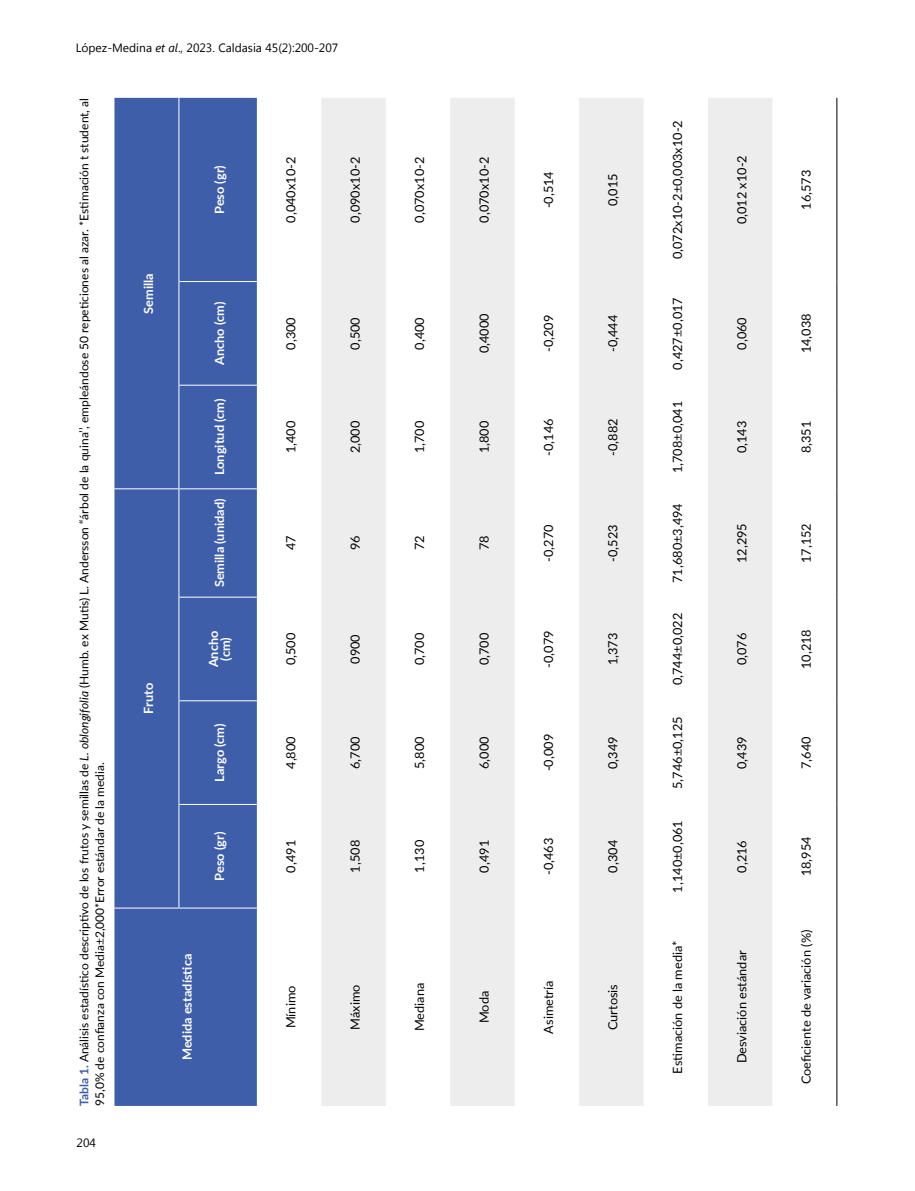
<style>
.page{position:relative;width:915px;height:1191px;background:#fff}
.page>*{position:absolute;margin:0;border:0;box-sizing:border-box;transform-origin:0 0}
.t1{font:12.75px "Lato";color:#000}
.t2{font:700 12.75px/12px "Lato";color:#fff;text-align:center}
.t3{font:12px/15.8px "Lato";color:#000}
.t4{font:12px "Segoe UI";color:#000}
.s1{font-style:italic}
.s2{font-weight:700;color:#3e5eaa}
</style>
<div class="page">
<div style="left:114px;top:98px;width:143px;height:1008px;background:#3e5eaa"></div>
<svg style="left:321px;top:98px;width:451px;height:1008px;fill:#ededed"></svg>
<hr style="left:114px;top:907px;width:64px;height:1px;background:#fff">
<hr style="left:114px;top:488px;width:64px;height:1px;background:#fff">
<hr style="left:178px;top:804px;width:1px;height:104px;background:#fff">
<hr style="left:179px;top:907px;width:78px;height:1px;background:#fff">
<hr style="left:178px;top:701px;width:1px;height:103px;background:#fff">
<hr style="left:179px;top:804px;width:78px;height:1px;background:#fff">
<hr style="left:178px;top:597px;width:1px;height:104px;background:#fff">
<hr style="left:179px;top:700px;width:78px;height:1px;background:#fff">
<hr style="left:178px;top:489px;width:1px;height:108px;background:#fff">
<hr style="left:179px;top:597px;width:78px;height:1px;background:#fff">
<hr style="left:178px;top:385px;width:1px;height:104px;background:#fff">
<hr style="left:179px;top:488px;width:78px;height:1px;background:#fff">
<hr style="left:178px;top:281px;width:1px;height:104px;background:#fff">
<hr style="left:179px;top:385px;width:78px;height:1px;background:#fff">
<hr style="left:178px;top:98px;width:1px;height:183px;background:#fff">
<hr style="left:179px;top:281px;width:78px;height:1px;background:#fff">
<hr style="left:836px;top:908px;width:1px;height:198px;background:#000">
<hr style="left:836px;top:804px;width:1px;height:104px;background:#000">
<hr style="left:836px;top:701px;width:1px;height:103px;background:#000">
<hr style="left:836px;top:597px;width:1px;height:104px;background:#000">
<hr style="left:836px;top:489px;width:1px;height:108px;background:#000">
<hr style="left:836px;top:385px;width:1px;height:104px;background:#000">
<hr style="left:836px;top:281px;width:1px;height:104px;background:#000">
<hr style="left:836px;top:98px;width:1px;height:183px;background:#000">
<p class="t4" style="left:76px;top:40px;width:264px">López-Medina <span class="s1">et al</span>., 2023. Caldasia 45(2):200-207</p>
<p class="t3" style="left:76px;top:1106px;width:1009px;rotate:-90deg"><span class="s2">Tabla 1.</span> Análisis estadístico descriptivo de los frutos y semillas de <span class="s1">L. oblongifolia</span> (Humb. ex Mutis) L. Andersson “árbol de la quina’’, empleándose 50 repeticiones al azar. *Estimación t student, al<br>95,0% de confianza con Media±2,000*Error estándar de la media.</p>
<p class="t2" style="left:142px;top:313px;width:42px;rotate:-90deg">Semilla</p>
<p class="t2" style="left:142px;top:714px;width:32px;rotate:-90deg">Fruto</p>
<p class="t2" style="left:213px;top:214px;width:50px;rotate:-90deg">Peso (gr)</p>
<p class="t2" style="left:213px;top:365px;width:65px;rotate:-90deg">Ancho (cm)</p>
<p class="t2" style="left:213px;top:475px;width:78px;rotate:-90deg">Longitud (cm)</p>
<p class="t2" style="left:213px;top:587px;width:90px;rotate:-90deg">Semilla (unidad)</p>
<p class="t2" style="left:207px;top:667px;width:38px;rotate:-90deg">Ancho (cm)</p>
<p class="t2" style="left:213px;top:781px;width:60px;rotate:-90deg">Largo (cm)</p>
<p class="t2" style="left:213px;top:880px;width:50px;rotate:-90deg">Peso (gr)</p>
<p class="t2" style="left:181px;top:1060px;width:108px;rotate:-90deg">Medida estadística</p>
<p class="t1" style="left:281px;top:223px;width:67px;rotate:-90deg">0,040x10-2</p>
<p class="t1" style="left:346px;top:223px;width:67px;rotate:-90deg">0,090x10-2</p>
<p class="t1" style="left:410px;top:223px;width:67px;rotate:-90deg">0,070x10-2</p>
<p class="t1" style="left:475px;top:223px;width:67px;rotate:-90deg">0,070x10-2</p>
<p class="t1" style="left:539px;top:208px;width:39px;rotate:-90deg">-0,514</p>
<p class="t1" style="left:603px;top:206px;width:34px;rotate:-90deg">0,015</p>
<p class="t1" style="left:668px;top:259px;width:140px;rotate:-90deg">0,072x10-2±0,003x10-2</p>
<p class="t1" style="left:732px;top:224px;width:71px;rotate:-90deg">0,012 x10-2</p>
<p class="t1" style="left:796px;top:210px;width:41px;rotate:-90deg">16,573</p>
<p class="t1" style="left:281px;top:350px;width:34px;rotate:-90deg">0,300</p>
<p class="t1" style="left:346px;top:350px;width:34px;rotate:-90deg">0,500</p>
<p class="t1" style="left:410px;top:350px;width:34px;rotate:-90deg">0,400</p>
<p class="t1" style="left:475px;top:353px;width:41px;rotate:-90deg">0,4000</p>
<p class="t1" style="left:539px;top:352px;width:39px;rotate:-90deg">-0,209</p>
<p class="t1" style="left:603px;top:352px;width:39px;rotate:-90deg">-0,444</p>
<p class="t1" style="left:668px;top:370px;width:74px;rotate:-90deg">0,427±0,017</p>
<p class="t1" style="left:732px;top:350px;width:34px;rotate:-90deg">0,060</p>
<p class="t1" style="left:796px;top:353px;width:41px;rotate:-90deg">14,038</p>
<p class="t1" style="left:281px;top:453px;width:34px;rotate:-90deg">1,400</p>
<p class="t1" style="left:346px;top:453px;width:34px;rotate:-90deg">2,000</p>
<p class="t1" style="left:410px;top:453px;width:34px;rotate:-90deg">1,700</p>
<p class="t1" style="left:475px;top:453px;width:34px;rotate:-90deg">1,800</p>
<p class="t1" style="left:539px;top:456px;width:39px;rotate:-90deg">-0,146</p>
<p class="t1" style="left:603px;top:456px;width:39px;rotate:-90deg">-0,882</p>
<p class="t1" style="left:668px;top:473px;width:74px;rotate:-90deg">1,708±0,041</p>
<p class="t1" style="left:732px;top:453px;width:34px;rotate:-90deg">0,143</p>
<p class="t1" style="left:796px;top:453px;width:34px;rotate:-90deg">8,351</p>
<p class="t1" style="left:281px;top:550px;width:16px;rotate:-90deg">47</p>
<p class="t1" style="left:346px;top:550px;width:16px;rotate:-90deg">96</p>
<p class="t1" style="left:410px;top:550px;width:16px;rotate:-90deg">72</p>
<p class="t1" style="left:475px;top:550px;width:16px;rotate:-90deg">78</p>
<p class="t1" style="left:539px;top:561px;width:39px;rotate:-90deg">-0,270</p>
<p class="t1" style="left:603px;top:561px;width:39px;rotate:-90deg">-0,523</p>
<p class="t1" style="left:668px;top:583px;width:81px;rotate:-90deg">71,680±3,494</p>
<p class="t1" style="left:732px;top:563px;width:41px;rotate:-90deg">12,295</p>
<p class="t1" style="left:796px;top:563px;width:41px;rotate:-90deg">17,152</p>
<p class="t1" style="left:281px;top:665px;width:34px;rotate:-90deg">0,500</p>
<p class="t1" style="left:346px;top:664px;width:31px;rotate:-90deg">0900</p>
<p class="t1" style="left:410px;top:665px;width:34px;rotate:-90deg">0,700</p>
<p class="t1" style="left:475px;top:665px;width:34px;rotate:-90deg">0,700</p>
<p class="t1" style="left:539px;top:667px;width:39px;rotate:-90deg">-0,079</p>
<p class="t1" style="left:603px;top:665px;width:34px;rotate:-90deg">1,373</p>
<p class="t1" style="left:668px;top:685px;width:74px;rotate:-90deg">0,744±0,022</p>
<p class="t1" style="left:732px;top:665px;width:34px;rotate:-90deg">0,076</p>
<p class="t1" style="left:796px;top:669px;width:41px;rotate:-90deg">10,218</p>
<p class="t1" style="left:281px;top:769px;width:34px;rotate:-90deg">4,800</p>
<p class="t1" style="left:346px;top:769px;width:34px;rotate:-90deg">6,700</p>
<p class="t1" style="left:410px;top:769px;width:34px;rotate:-90deg">5,800</p>
<p class="t1" style="left:475px;top:769px;width:34px;rotate:-90deg">6,000</p>
<p class="t1" style="left:539px;top:771px;width:39px;rotate:-90deg">-0,009</p>
<p class="t1" style="left:603px;top:769px;width:34px;rotate:-90deg">0,349</p>
<p class="t1" style="left:668px;top:789px;width:74px;rotate:-90deg">5,746±0,125</p>
<p class="t1" style="left:732px;top:769px;width:34px;rotate:-90deg">0,439</p>
<p class="t1" style="left:796px;top:769px;width:34px;rotate:-90deg">7,640</p>
<p class="t1" style="left:281px;top:872px;width:34px;rotate:-90deg">0,491</p>
<p class="t1" style="left:346px;top:872px;width:34px;rotate:-90deg">1,508</p>
<p class="t1" style="left:410px;top:872px;width:34px;rotate:-90deg">1,130</p>
<p class="t1" style="left:475px;top:872px;width:34px;rotate:-90deg">0,491</p>
<p class="t1" style="left:539px;top:875px;width:39px;rotate:-90deg">-0,463</p>
<p class="t1" style="left:603px;top:872px;width:34px;rotate:-90deg">0,304</p>
<p class="t1" style="left:668px;top:892px;width:74px;rotate:-90deg">1,140±0,061</p>
<p class="t1" style="left:732px;top:872px;width:34px;rotate:-90deg">0,216</p>
<p class="t1" style="left:796px;top:876px;width:41px;rotate:-90deg">18,954</p>
<p class="t1" style="left:281px;top:1028px;width:44px;rotate:-90deg">Mínimo</p>
<p class="t1" style="left:346px;top:1029px;width:47px;rotate:-90deg">Máximo</p>
<p class="t1" style="left:410px;top:1031px;width:50px;rotate:-90deg">Mediana</p>
<p class="t1" style="left:475px;top:1023px;width:34px;rotate:-90deg">Moda</p>
<p class="t1" style="left:539px;top:1033px;width:54px;rotate:-90deg">Asimetría</p>
<p class="t1" style="left:603px;top:1030px;width:48px;rotate:-90deg">Curtosis</p>
<p class="t1" style="left:668px;top:1073px;width:134px;rotate:-90deg">Estimación de la media*</p>
<p class="t1" style="left:732px;top:1063px;width:114px;rotate:-90deg">Desviación estándar</p>
<p class="t1" style="left:796px;top:1084px;width:156px;rotate:-90deg">Coeficiente de variación (%)</p>
<p class="t4" style="left:77px;top:1134px;width:21px">204</p>
</div>
